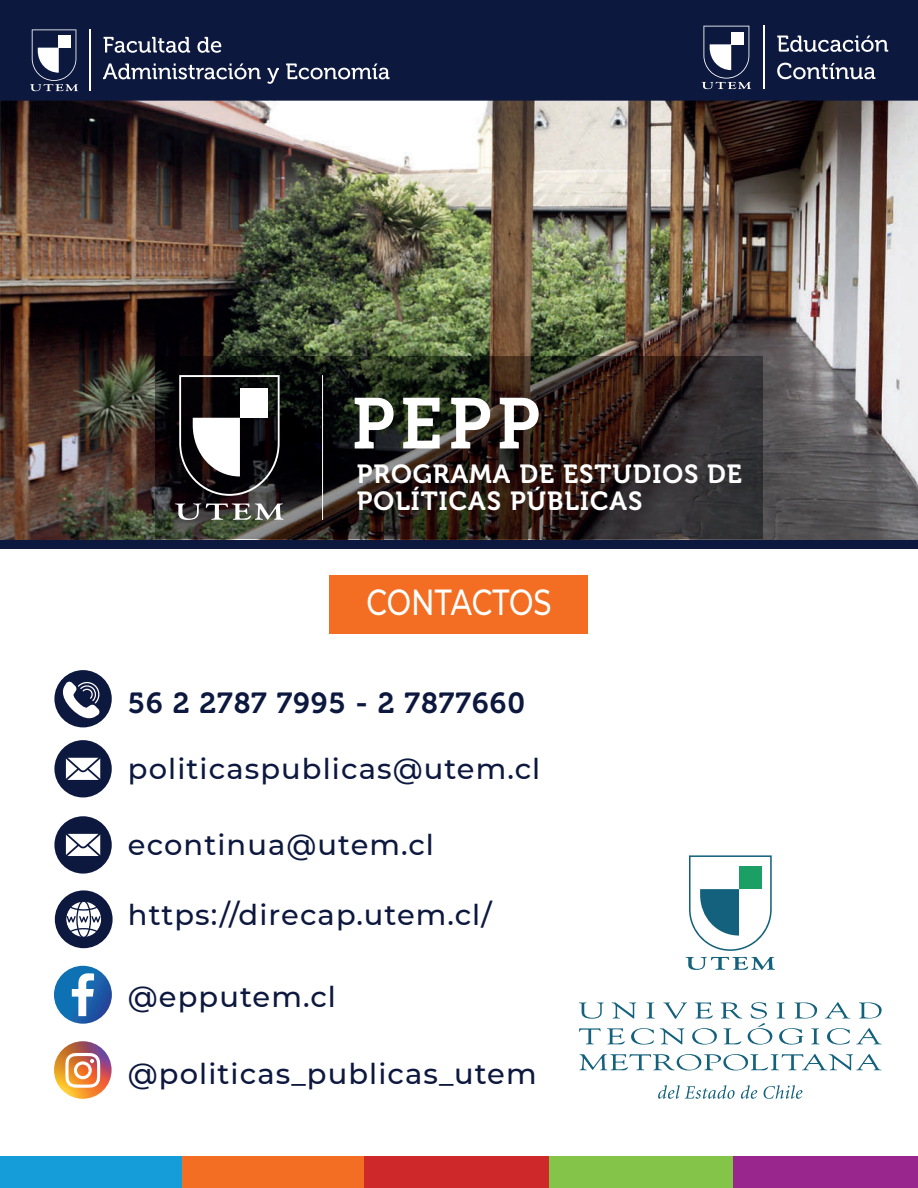
<style>
.page{position:relative;width:918px;height:1188px;background:#fff}
.page>*{position:absolute;margin:0;border:0;box-sizing:border-box;transform-origin:0 0}
.t1{font:700 71.4px "Roboto Slab";color:#fff;scale:.91 1}
.t2{font:500 36.15px "Montserrat";letter-spacing:-.01em;color:#fff;scale:.8 1}
.t3{font:500 28.95px "Montserrat";letter-spacing:.04em;color:#0d183f}
.t4{font:28.95px "Museo 700";letter-spacing:.035em;color:#0d183f}
.t5{font:26.1px/26.5px "Museo 700";letter-spacing:.04em;color:#fff}
</style>
<div class="page">
<div style="left:0;top:0;width:918px;height:101px;background:#0d183f"></div>
<hr style="left:90px;top:29px;width:1px;height:62px;background:#fff">
<svg style="left:30px;top:29px;width:48px;height:62px"></svg>
<div style="left:59px;top:35px;width:12px;height:13px;background:#fff"></div>
<svg style="left:103px;top:63px;width:158px;height:16px"></svg>
<svg style="left:267px;top:68px;width:12px;height:16px"></svg>
<svg style="left:286px;top:63px;width:104px;height:16px"></svg>
<svg style="left:104px;top:37px;width:86px;height:16px"></svg>
<svg style="left:197px;top:37px;width:24px;height:16px"></svg>
<hr style="left:763px;top:26px;width:1px;height:63px;background:#fff">
<svg style="left:702px;top:26px;width:49px;height:63px"></svg>
<div style="left:731px;top:32px;width:13px;height:12px;background:#fff"></div>
<svg style="left:777px;top:63px;width:98px;height:16px"></svg>
<svg style="left:777px;top:36px;width:111px;height:16px"></svg>
<img style="left:0;top:101px;width:918px;height:439px">
<img style="left:156px;top:356px;width:606px;height:183px">
<svg style="left:179px;top:375px;width:101px;height:121px"></svg>
<svg style="left:175px;top:503px;width:109px;height:17px"></svg>
<div style="left:240px;top:389px;width:28px;height:29px;background:#fff"></div>
<div style="left:0;top:540px;width:918px;height:9px;background:#0d183f"></div>
<svg style="left:689px;top:855px;width:83px;height:96px"></svg>
<svg style="left:685px;top:957px;width:90px;height:13px"></svg>
<div style="left:739px;top:866px;width:23px;height:23px;background:#1b9f64"></div>
<svg style="left:580px;top:1054px;width:302px;height:16px"></svg>
<svg style="left:856px;top:1028px;width:26px;height:16px"></svg>
<svg style="left:579px;top:1002px;width:271px;height:43px"></svg>
<svg style="left:859px;top:1002px;width:23px;height:17px"></svg>
<svg style="left:658px;top:1085px;width:77px;height:14px"></svg>
<svg style="left:741px;top:1085px;width:16px;height:14px"></svg>
<svg style="left:764px;top:1085px;width:38px;height:14px"></svg>
<div style="left:54px;top:740px;width:58px;height:57px;background:#0d183f;border-radius:50%"></div>
<svg style="left:65px;top:757px;width:36px;height:23px"></svg>
<div style="left:54px;top:816px;width:58px;height:58px;background:#0d183f;border-radius:50%"></div>
<svg style="left:65px;top:833px;width:36px;height:23px"></svg>
<div style="left:54px;top:670px;width:58px;height:57px;background:#0d183f;border-radius:50%"></div>
<svg style="left:58px;top:682px;width:42px;height:36px"></svg>
<svg style="left:54px;top:1041px;width:58px;height:58px"></svg>
<svg style="left:65px;top:1053px;width:35px;height:35px"></svg>
<svg style="left:54px;top:966px;width:58px;height:58px;background:#1a67ae"></svg>
<svg style="left:72px;top:973px;width:22px;height:43px"></svg>
<div style="left:55px;top:890px;width:58px;height:58px;background:#0d183f;border-radius:50%"></div>
<svg style="left:66px;top:902px;width:36px;height:35px"></svg>
<div style="left:330px;top:575px;width:258px;height:59px;background:#f36e22"></div>
<div style="left:0;top:1157px;width:185px;height:31px;background:#149dd9"></div>
<div style="left:182px;top:1157px;width:185px;height:31px;background:#f36e22"></div>
<div style="left:364px;top:1157px;width:185px;height:31px;background:#ce282b"></div>
<div style="left:549px;top:1157px;width:185px;height:31px;background:#84c448"></div>
<div style="left:733px;top:1157px;width:185px;height:31px;background:#98268d"></div>
<h1 class="t1" style="left:353px;top:374px;width:207px">PEPP</h1>
<p class="t5" style="left:357px;top:461px;width:387px">PROGRAMA DE ESTUDIOS DE<br>POLÍTICAS PÚBLICAS</p>
<p class="t2" style="left:366px;top:577px;width:233px">CONTACTOS</p>
<p class="t4" style="left:128px;top:687px;width:399px">56 2 2787 7995 - 2 7877660</p>
<p class="t3" style="left:128px;top:748px;width:414px">politicaspublicas@utem.cl</p>
<p class="t3" style="left:128px;top:824px;width:308px">econtinua@utem.cl</p>
<p class="t3" style="left:128px;top:895px;width:365px">https://direcap.utem.cl/</p>
<p class="t3" style="left:128px;top:976px;width:209px">@epputem.cl</p>
<p class="t3" style="left:128px;top:1054px;width:410px">@politicas_publicas_utem</p>
</div>
